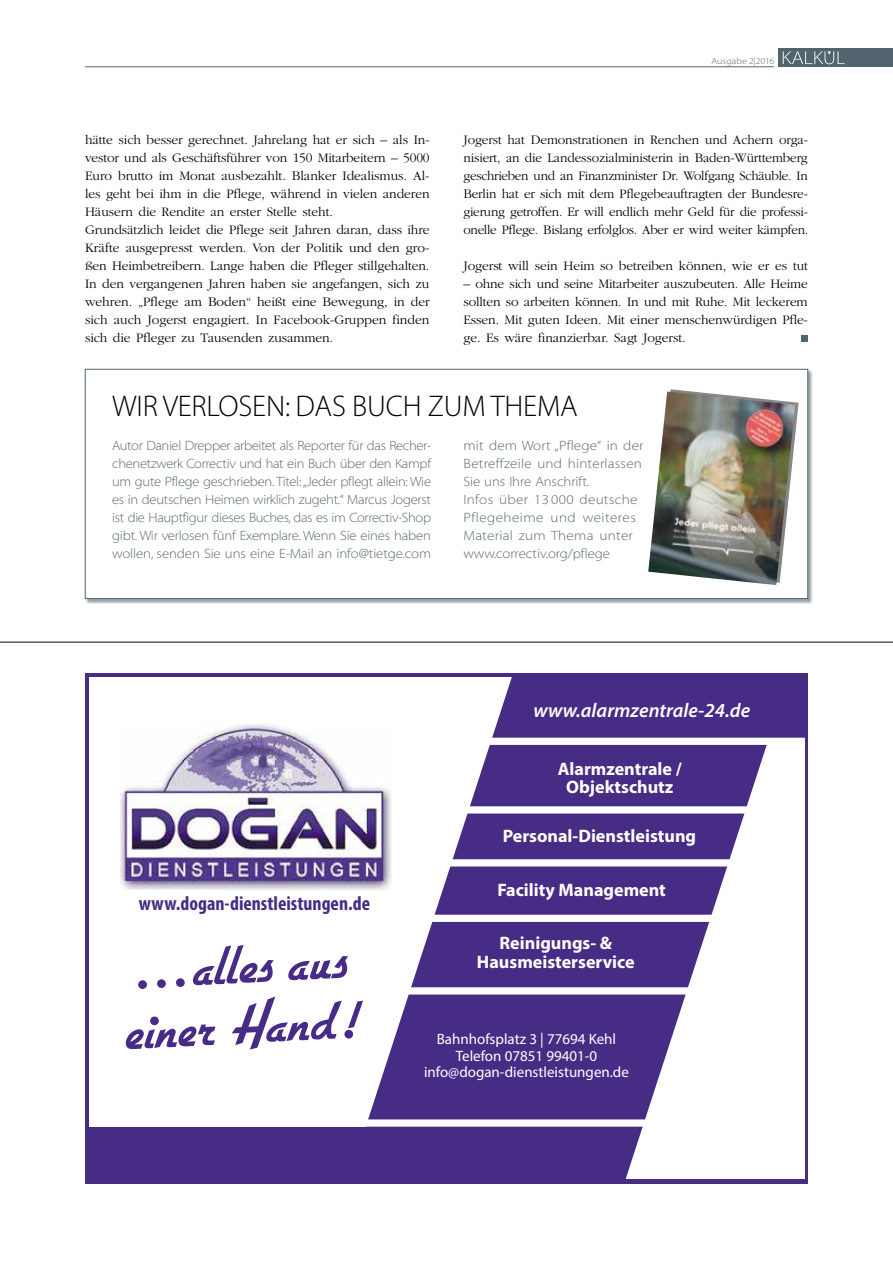
<style>
.page{position:relative;width:893px;height:1263px;background:#fff}
.page>*{position:absolute;margin:0;border:0;box-sizing:border-box;transform-origin:0 0}
.t1{font:700 58.05px/60.3px "Gillies Gothic";color:#472b87}
.t2{font:30px "Myriad MM 215 600";letter-spacing:-.005em;color:#000}
.t3{font:700 condensed 20.85px "Myriad Pro";color:#472b87}
.t4{font:700 condensed 19.95px "Myriad Pro";color:#472c86}
.t5{font:italic 600 19.8px "Myriad Pro";color:#fff}
.t6{font:700 18px/18px "Myriad Pro";color:#fff;text-align:center}
.t7{font:15px/16.5px "Myriad Pro";color:#fff;text-align:center}
.t8{font:300 13.5px/18px "Garamond";letter-spacing:-.005em;color:#000;text-align:justify}
.t9{font:13.5px/18px "Myriad MM 215 700";letter-spacing:.03em;color:#52646d;text-align:justify}
.t10{font:9px "Myriad MM 215 700";letter-spacing:.03em;color:#52646d}
</style>
<div class="page">
<div style="left:801px;top:336px;width:7px;height:6px;background:#52646d"></div>
<div style="left:85px;top:369px;width:728px;height:235px;background:#52646d;opacity:.6"></div>
<div style="left:85px;top:369px;width:723px;height:230px;background:#fff;border:1px solid #52646d"></div>
<img style="left:648px;top:391px;width:147px;height:194px">
<div style="left:778px;top:49px;width:115px;height:18px;background:#52646d"></div>
<svg style="left:783px;top:51px;width:62px;height:13px"></svg>
<hr style="left:85px;top:67px;width:689px;height:1px;background:#52646d">
<hr style="left:0;top:642px;width:893px;height:1px;background:#000">
<div style="left:524px;top:673px;width:284px;height:65px;background:#472c86"></div>
<svg style="left:347px;top:673px;width:443px;height:510px;fill:#472c86"></svg>
<div style="left:459px;top:806px;width:316px;height:7px;background:#fff"></div>
<div style="left:115px;top:1119px;width:660px;height:8px;background:#fff"></div>
<div style="left:440px;top:859px;width:316px;height:7px;background:#fff"></div>
<div style="left:422px;top:915px;width:316px;height:7px;background:#fff"></div>
<div style="left:380px;top:987px;width:313px;height:7px;background:#fff"></div>
<div style="left:449px;top:738px;width:355px;height:7px;background:#fff"></div>
<img style="left:120px;top:723px;width:272px;height:168px">
<svg style="left:347px;top:928px;width:33px;height:143px"></svg>
<div style="left:85px;top:1127px;width:539px;height:56px;background:#472c86"></div>
<p class="t10" style="left:711px;top:57px;width:64px">Ausgabe 2|2016</p>
<p class="t8" style="left:85px;top:131px;width:346px;text-align:left">hätte sich besser gerechnet. Jahrelang hat er sich – als In&shy;vestor und als Geschäftsführer von 150 Mitarbeitern – 5000<br>Euro brutto im Monat ausbezahlt. Blanker Idealismus. Al&shy;les geht bei ihm in die Pflege, während in vielen anderen Häusern die Rendite an erster Stelle steht.<br>Grundsätzlich leidet die Pflege seit Jahren daran, dass ihre Kräfte ausgepresst werden. Von der Politik und den gro&shy;ßen Heimbetreibern. Lange haben die Pfleger stillgehalten.<br>In den vergangenen Jahren haben sie angefangen, sich zu wehren. „Pflege am Boden“ heißt eine Bewegung, in der sich auch Jogerst engagiert. In Facebook-Gruppen finden sich die Pfleger zu Tausenden zusammen.</p>
<p class="t8" style="left:463px;top:131px;width:346px">Jogerst hat Demonstrationen in Renchen und Achern orga&shy;nisiert, an die Landessozialministerin in Baden-Württemberg geschrieben und an Finanzminister Dr. Wolfgang Schäuble. In Berlin hat er sich mit dem Pflegebeauftragten der Bundesre&shy;gierung getroffen. Er will endlich mehr Geld für die professi&shy;onelle Pflege. Bislang erfolglos. Aber er wird weiter kämpfen.</p>
<p class="t8" style="left:463px;top:257px;width:346px">Jogerst will sein Heim so betreiben können, wie er es tut</p>
<p class="t8" style="left:463px;top:275px;width:346px">– ohne sich und seine Mitarbeiter auszubeuten. Alle Heime sollten so arbeiten können. In und mit Ruhe. Mit leckerem Essen. Mit guten Ideen. Mit einer menschenwürdigen Pfle&shy;ge. Es wäre finanzierbar. Sagt Jogerst.</p>
<h2 class="t2" style="left:112px;top:392px;width:467px">WIR VERLOSEN: DAS BUCH ZUM THEMA</h2>
<p class="t9" style="left:112px;top:437px;width:320px">Autor Daniel Drepper arbeitet als Reporter für das Recher&shy;chenetzwerk Correctiv und hat ein Buch über den Kampf um gute Pflege geschrieben. Titel: „Jeder pflegt allein: Wie es in deutschen Heimen wirklich zugeht.“ Marcus Jogerst ist die Hauptfigur dieses Buches, das es im Correctiv-Shop gibt. Wir verlosen fünf Exemplare. Wenn Sie eines haben wollen, senden Sie uns eine E-Mail an info@tietge.com</p>
<p class="t9" style="left:463px;top:437px;width:182px;text-align:left">mit dem Wort „Pflege“ in der<br>Betreffzeile und hinterlassen<br>Sie uns Ihre Anschrift.<br>Infos über 13 000 deutsche<br>Pflegeheime und weiteres<br>Material zum Thema unter www.correctiv.org/pflege</p>
<h3 class="t4" style="left:139px;top:891px;width:233px">www.dogan-dienstleistungen.de</h3>
<h3 class="t3" style="left:122px;top:900px;width:244px">www.dogan-dienstleistungen.de</h3>
<h1 class="t1" style="left:120px;top:942px;width:241px;rotate:-3deg">…alles aus einer Hand!</h1>
<h3 class="t5" style="left:533px;top:698px;width:218px">www.alarmzentrale-24.de</h3>
<h3 class="t6" style="left:558px;top:759px;width:125px">Alarmzentrale /<br>Objektschutz</h3>
<h3 class="t6" style="left:503px;top:826px;width:195px">Personal-Dienstleistung</h3>
<h3 class="t6" style="left:497px;top:880px;width:170px">Facility Management</h3>
<h3 class="t6" style="left:477px;top:934px;width:159px">Reinigungs- &amp;<br>Hausmeisterservice</h3>
<p class="t7" style="left:424px;top:1030px;width:206px">Bahnhofsplatz 3 | 77694 Kehl<br>Telefon 07851 99401-0 info@dogan-dienstleistungen.de</p>
</div>
